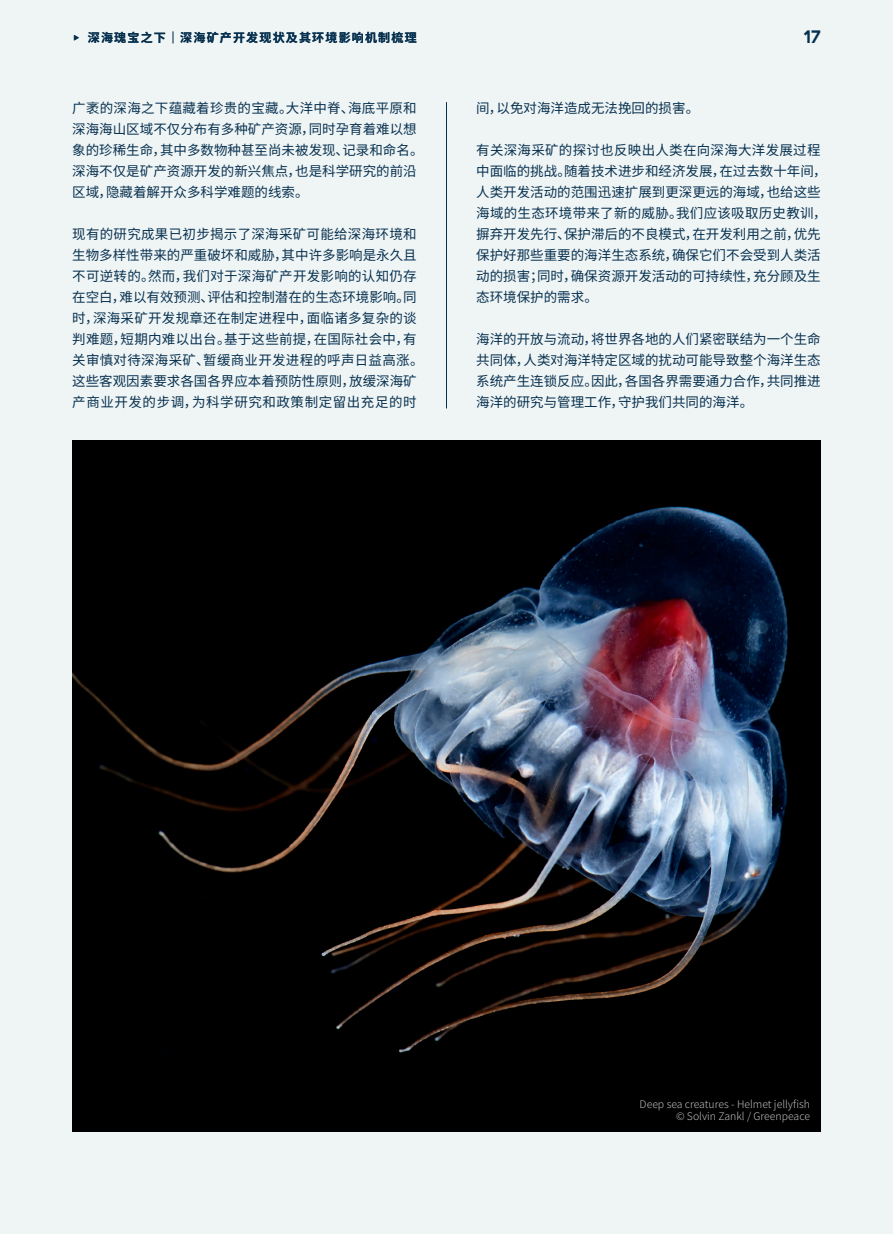
<style>
.page{position:relative;width:893px;height:1234px;background:#fff}
.page>*{position:absolute;margin:0;border:0;box-sizing:border-box;transform-origin:0 0}
.t1{font:18px "Sanctuary LC";color:#07314f}
.内文9号15_5行距{font:13.5px/21px "Noto Sans SC";color:#07314f}
.内文9号15_5行距-2{font:13.5px/21px "Noto Sans SC";letter-spacing:.02em;color:#07314f}
.t2{font:700 12px "Noto Sans SC";letter-spacing:.1em;color:#07314f}
.t3{font:300 10.5px "Noto Sans SC";color:#bcbdc0}
.s1{font-size:6px}
</style>
<div class="page">
<div style="left:0;top:0;width:893px;height:1233px;background:#eff4f5"></div>
<img style="left:72px;top:440px;width:749px;height:691px">
<hr style="left:446px;top:102px;width:1px;height:306px;background:#07314f">
<p class="t2" style="left:73px;top:31px;width:345px"><span class="s1">▶</span> 深海瑰宝之下｜深海矿产开发现状及其环境影响机制梳理</p>
<h1 class="t1" style="left:804px;top:26px;width:18px">17</h1>
<p class="内文9号15_5行距" style="left:72px;top:98px;width:353px">广袤的深海之下蕴藏着珍贵的宝藏。大洋中脊、海底平原和深海海山区域不仅分布有多种矿产资源，同时孕育着难以想象的珍稀生命，其中多数物种甚至尚未被发现、记录和命名。深海不仅是矿产资源开发的新兴焦点，也是科学研究的前沿区域，隐藏着解开众多科学难题的线索。</p>
<p class="内文9号15_5行距-2" style="left:72px;top:224px;width:353px">现有的研究成果已初步揭示了深海采矿可能给深海环境和生物多样性带来的严重破坏和威胁，其中许多影响是永久且不可逆转的。然而，我们对于深海矿产开发影响的认知仍存在空白，难以有效预测、评估和控制潜在的生态环境影响。同时，深海采矿开发规章还在制定进程中，面临诸多复杂的谈判难题，短期内难以出台。基于这些前提，在国际社会中，有关审慎对待深海采矿、暂缓商业开发进程的呼声日益高涨。这些客观因素要求各国各界应本着预防性原则，放缓深海矿产商业开发的步调，为科学研究和政策制定留出充足的时</p>
<p class="内文9号15_5行距" style="left:476px;top:98px;width:224px">间，以免对海洋造成无法挽回的损害。</p>
<p class="内文9号15_5行距" style="left:476px;top:140px;width:352px">有关深海采矿的探讨也反映出人类在向深海大洋发展过程中面临的挑战。随着技术进步和经济发展，在过去数十年间，人类开发活动的范围迅速扩展到更深更远的海域，也给这些海域的生态环境带来了新的威胁。我们应该吸取历史教训，摒弃开发先行、保护滞后的不良模式，在开发利用之前，优先保护好那些重要的海洋生态系统，确保它们不会受到人类活动的损害；同时，确保资源开发活动的可持续性，充分顾及生态环境保护的需求。</p>
<p class="内文9号15_5行距" style="left:476px;top:329px;width:346px;text-align:justify">海洋的开放与流动，将世界各地的人们紧密联结为一个生命共同体，人类对海洋特定区域的扰动可能导致整个海洋生态系统产生连锁反应。因此，各国各界需要通力合作，共同推进海洋的研究与管理工作，守护我们共同的海洋。</p>
<p class="t3" style="left:640px;top:1098px;width:172px">Deep sea creatures - Helmet jellyfish</p>
<p class="t3" style="left:676px;top:1109px;width:136px">© Solvin Zankl / Greenpeace</p>
</div>
